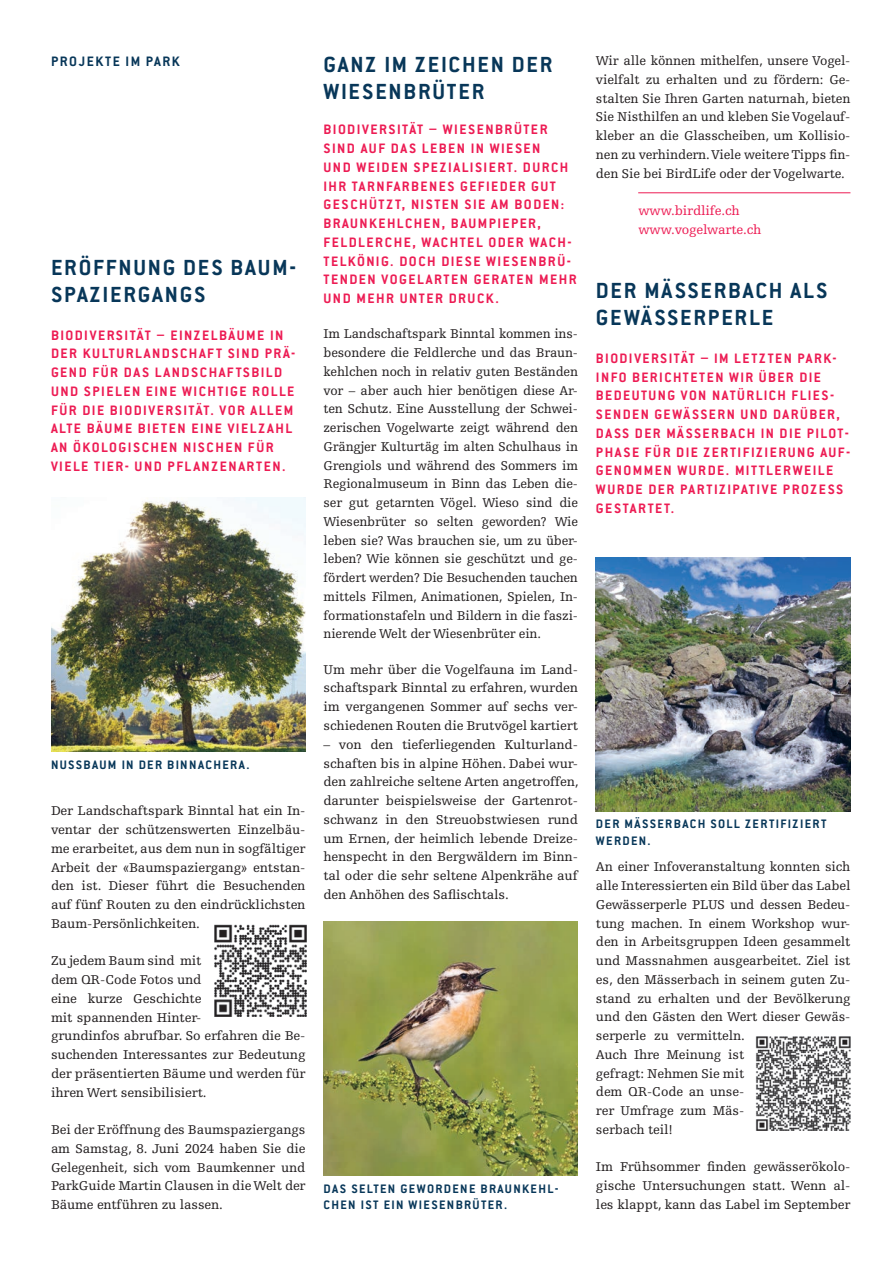
<style>
.page{position:relative;width:893px;height:1263px;background:#fff}
.page>*{position:absolute;margin:0;border:0;box-sizing:border-box;transform-origin:0 0}
.t1{font:700 24px/27px "Conduit ITC Std";letter-spacing:.075em;color:#083759}
.t2{font:700 15px/18.8px "Conduit ITC Std";letter-spacing:.1em;color:#ed1c54}
.t3{font:700 15px "Conduit ITC Std";letter-spacing:.1em;color:#083759}
.t4{font:13.5px/18.8px "Egyptienne FLT Std";letter-spacing:-.01em;color:#231f20;text-align:justify}
.t5{font:700 13.5px/16.5px "Conduit ITC Std";letter-spacing:.1em;color:#083759}
.t6{font:13.5px/18.8px "Egyptienne FLT Std";letter-spacing:-.01em;color:#ed1c54}
</style>
<div class="page">
<img style="left:51px;top:497px;width:254px;height:255px">
<img style="left:214px;top:924px;width:93px;height:92px">
<img style="left:596px;top:557px;width:254px;height:254px">
<img style="left:323px;top:921px;width:255px;height:255px">
<img style="left:755px;top:1036px;width:96px;height:95px">
<hr style="left:638px;top:192px;width:212px;height:1px;background:#ed1c54">
<p class="t3" style="left:51px;top:52px;width:130px">PROJEKTE IM PARK</p>
<h1 class="t1" style="left:51px;top:254px;width:247px">ERÖFFNUNG DES BAUM-<br>SPAZIERGANGS</h1>
<p class="t2" style="left:51px;top:325px;width:246px">BIODIVERSITÄT – EINZELBÄUME IN<br>DER KULTURLANDSCHAFT SIND PRÄ-<br>GEND FÜR DAS LANDSCHAFTSBILD<br>UND SPIELEN EINE WICHTIGE ROLLE<br>FÜR DIE BIODIVERSITÄT. VOR ALLEM<br>ALTE BÄUME BIETEN EINE VIELZAHL<br>AN ÖKOLOGISCHEN NISCHEN FÜR<br>VIELE TIER- UND PFLANZENARTEN.</p>
<p class="t5" style="left:51px;top:756px;width:200px">NUSSBAUM IN DER BINNACHERA.</p>
<p class="t4" style="left:51px;top:802px;width:256px">Der Landschaftspark Binntal hat ein In&shy;ventar der schützenswerten Einzelbäu&shy;me erarbeitet, aus dem nun in sogfältiger Arbeit der «Baumspaziergang» entstan&shy;den ist. Dieser führt die Besuchenden auf fünf Routen zu den eindrücklichsten Baum-Persönlichkeiten.</p>
<p class="t4" style="left:51px;top:952px;width:256px;text-align:left">Zu jedem Baum sind mit<br>dem QR-Code Fotos und<br>eine kurze Geschichte<br>mit spannenden Hinter-<br>grundinfos abrufbar. So erfahren die Be&shy;suchenden Interessantes zur Bedeutung der präsentierten Bäume und werden für ihren Wert sensibilisiert.</p>
<p class="t4" style="left:51px;top:1120px;width:256px">Bei der Eröffnung des Baumspaziergangs am Samstag, 8. Juni 2024 haben Sie die Gelegenheit, sich vom Baumkenner und ParkGuide Martin Clausen in die Welt der Bäume entführen zu lassen.</p>
<h1 class="t1" style="left:323px;top:51px;width:230px">GANZ IM ZEICHEN DER<br>WIESENBRÜTER</h1>
<p class="t2" style="left:323px;top:120px;width:255px">BIODIVERSITÄT – WIESENBRÜTER<br>SIND AUF DAS LEBEN IN WIESEN<br>UND WEIDEN SPEZIALISIERT. DURCH<br>IHR TARNFARBENES GEFIEDER GUT<br>GESCHÜTZT, NISTEN SIE AM BODEN:<br>BRAUNKEHLCHEN, BAUMPIEPER,<br>FELDLERCHE, WACHTEL ODER WACH-<br>TELKÖNIG. DOCH DIESE WIESENBRÜ-<br>TENDEN VOGELARTEN GERATEN MEHR<br>UND MEHR UNTER DRUCK.</p>
<p class="t4" style="left:323px;top:325px;width:256px">Im Landschaftspark Binntal kommen ins&shy;besondere die Feldlerche und das Braun&shy;kehlchen noch in relativ guten Beständen vor – aber auch hier benötigen diese Ar&shy;ten Schutz. Eine Ausstellung der Schwei&shy;zerischen Vogelwarte zeigt während den Grängjer Kulturtäg im alten Schulhaus in Grengiols und während des Sommers im Regionalmuseum in Binn das Leben die&shy;ser gut getarnten Vögel. Wieso sind die Wiesenbrüter so selten geworden? Wie leben sie? Was brauchen sie, um zu über&shy;leben? Wie können sie geschützt und ge&shy;fördert werden? Die Besuchenden tauchen mittels Filmen, Animationen, Spielen, In&shy;formationstafeln und Bildern in die faszi&shy;nierende Welt der Wiesenbrüter ein.</p>
<p class="t4" style="left:323px;top:660px;width:256px">Um mehr über die Vogelfauna im Land&shy;schaftspark Binntal zu erfahren, wurden im vergangenen Sommer auf sechs ver&shy;schiedenen Routen die Brutvögel kartiert</p>
<p class="t4" style="left:323px;top:735px;width:257px">– von den tieferliegenden Kulturland&shy;schaften bis in alpine Höhen. Dabei wur&shy;den zahlreiche seltene Arten angetroffen, darunter beispielsweise der Gartenrot&shy;schwanz in den Streuobstwiesen rund um Ernen, der heimlich lebende Dreize&shy;henspecht in den Bergwäldern im Binn&shy;tal oder die sehr seltene Alpenkrähe auf den Anhöhen des Saflischtals.</p>
<p class="t5" style="left:323px;top:1180px;width:237px">DAS SELTEN GEWORDENE BRAUNKEHL-<br>CHEN IST EIN WIESENBRÜTER.</p>
<p class="t4" style="left:596px;top:51px;width:256px">Wir alle können mithelfen, unsere Vogel&shy;vielfalt zu erhalten und zu fördern: Ge&shy;stalten Sie Ihren Garten naturnah, bieten Sie Nisthilfen an und kleben Sie Vogelauf&shy;kleber an die Glasscheiben, um Kollisio&shy;nen zu verhindern. Viele weitere Tipps fin&shy;den Sie bei BirdLife oder der Vogelwarte.</p>
<p class="t6" style="left:638px;top:201px;width:124px">www.birdlife.ch www.vogelwarte.ch</p>
<h1 class="t1" style="left:596px;top:277px;width:233px">DER MÄSSERBACH ALS<br>GEWÄSSERPERLE</h1>
<p class="t2" style="left:596px;top:349px;width:256px">BIODIVERSITÄT – IM LETZTEN PARK-<br>INFO BERICHTETEN WIR ÜBER DIE<br>BEDEUTUNG VON NATÜRLICH FLIES-<br>SENDEN GEWÄSSERN UND DARÜBER,<br>DASS DER MÄSSERBACH IN DIE PILOT-<br>PHASE FÜR DIE ZERTIFIZIERUNG AUF-<br>GENOMMEN WURDE. MITTLERWEILE<br>WURDE DER PARTIZIPATIVE PROZESS<br>GESTARTET.</p>
<p class="t5" style="left:596px;top:816px;width:232px">DER MÄSSERBACH SOLL ZERTIFIZIERT<br>WERDEN.</p>
<p class="t4" style="left:596px;top:858px;width:256px;text-align:left">An einer Infoveranstaltung konnten sich alle Interessierten ein Bild über das Label<br>Gewässerperle PLUS und dessen Bedeu&shy;tung machen. In einem Workshop wur&shy;den in Arbeitsgruppen Ideen gesammelt und Massnahmen ausgearbeitet. Ziel ist es, den Mässerbach in seinem guten Zu&shy;stand zu erhalten und der Bevölkerung und den Gästen den Wert dieser Gewäs&shy;serperle zu vermitteln.<br>Auch Ihre Meinung ist<br>gefragt: Nehmen Sie mit<br>dem QR-Code an unse-<br>rer Umfrage zum Mäs-<br>serbach teil!</p>
<p class="t4" style="left:596px;top:1158px;width:256px">Im Frühsommer finden gewässerökolo&shy;gische Untersuchungen statt. Wenn al&shy;les klappt, kann das Label im September</p>
</div>
